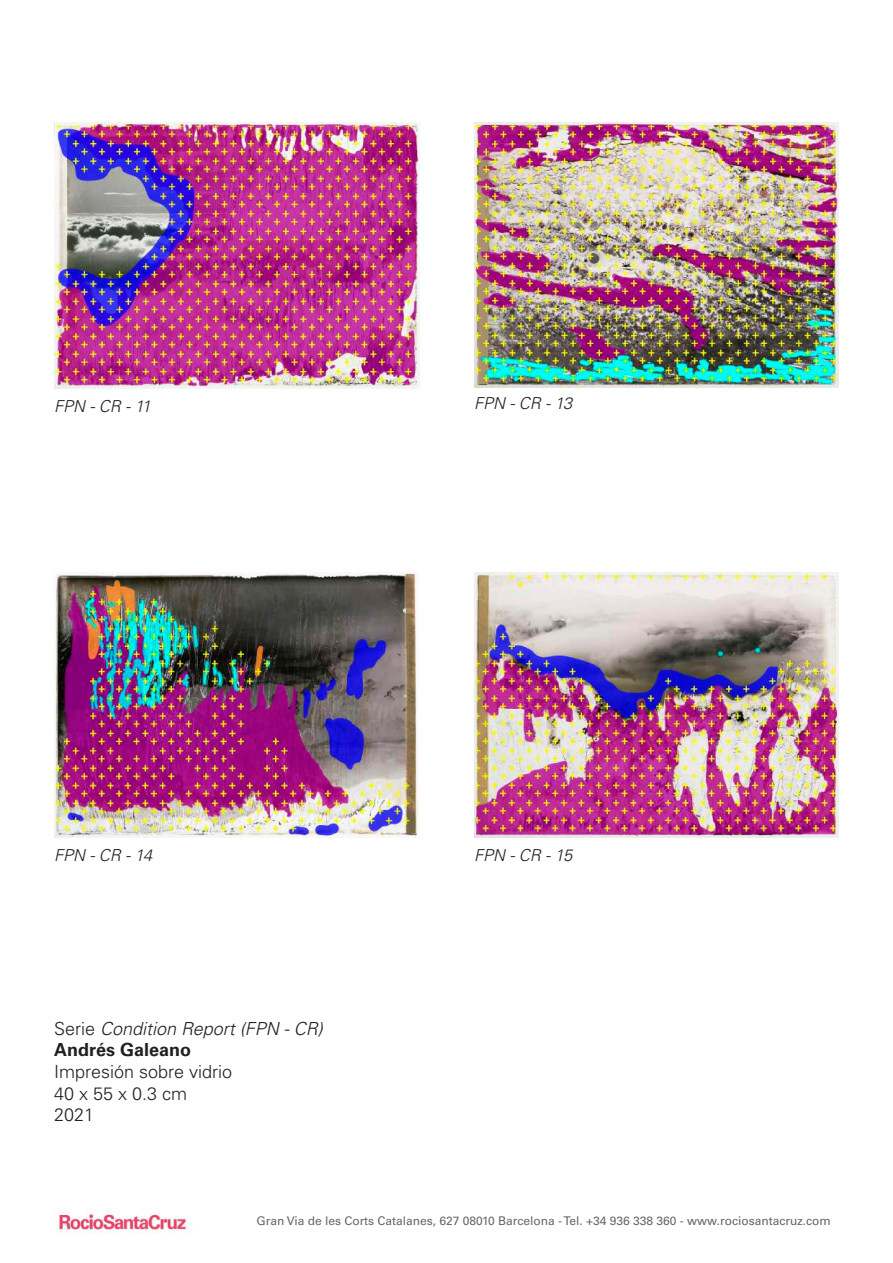
<style>
.page{position:relative;width:893px;height:1263px;background:#fff}
.page>*{position:absolute;margin:0;border:0;box-sizing:border-box;transform-origin:0 0}
.t1{font:italic 300 18px/21.6px "Univers";color:#231f20}
.t2{font:300 18px/21.6px "Univers";color:#231f20}
.t3{font:italic 300 16.5px "Univers";color:#231f20}
.t4{font:12px "Univers";color:#67676a}
.s1{font-style:normal}
.s2{font-weight:700;font-style:normal}
</style>
<div class="page">
<img style="left:54px;top:1210px;width:135px;height:24px">
<img style="left:474px;top:572px;width:365px;height:266px">
<img style="left:54px;top:572px;width:365px;height:266px">
<img style="left:474px;top:122px;width:365px;height:266px">
<img style="left:54px;top:122px;width:365px;height:266px">
<h2 class="t3" style="left:54px;top:396px;width:99px">FPN - CR - 11</h2>
<h2 class="t3" style="left:474px;top:393px;width:100px">FPN - CR - 13</h2>
<h2 class="t3" style="left:54px;top:846px;width:100px">FPN - CR - 14</h2>
<h1 class="t1" style="left:54px;top:1018px;width:270px"><span class="s1">Serie</span> Condition Report (FPN - CR)<br><span class="s2">Andrés Galeano</span></h1>
<h1 class="t2" style="left:54px;top:1061px;width:180px">Impresión sobre vidrio<br>40 x 55 x 0.3 cm<br>2021</h1>
<h2 class="t3" style="left:474px;top:846px;width:100px">FPN - CR - 15</h2>
<p class="t4" style="left:257px;top:1213px;width:576px">Gran Via de les Corts Catalanes, 627 08010 Barcelona - Tel. +34 936 338 360 - www.rociosantacruz.com</p>
</div>
